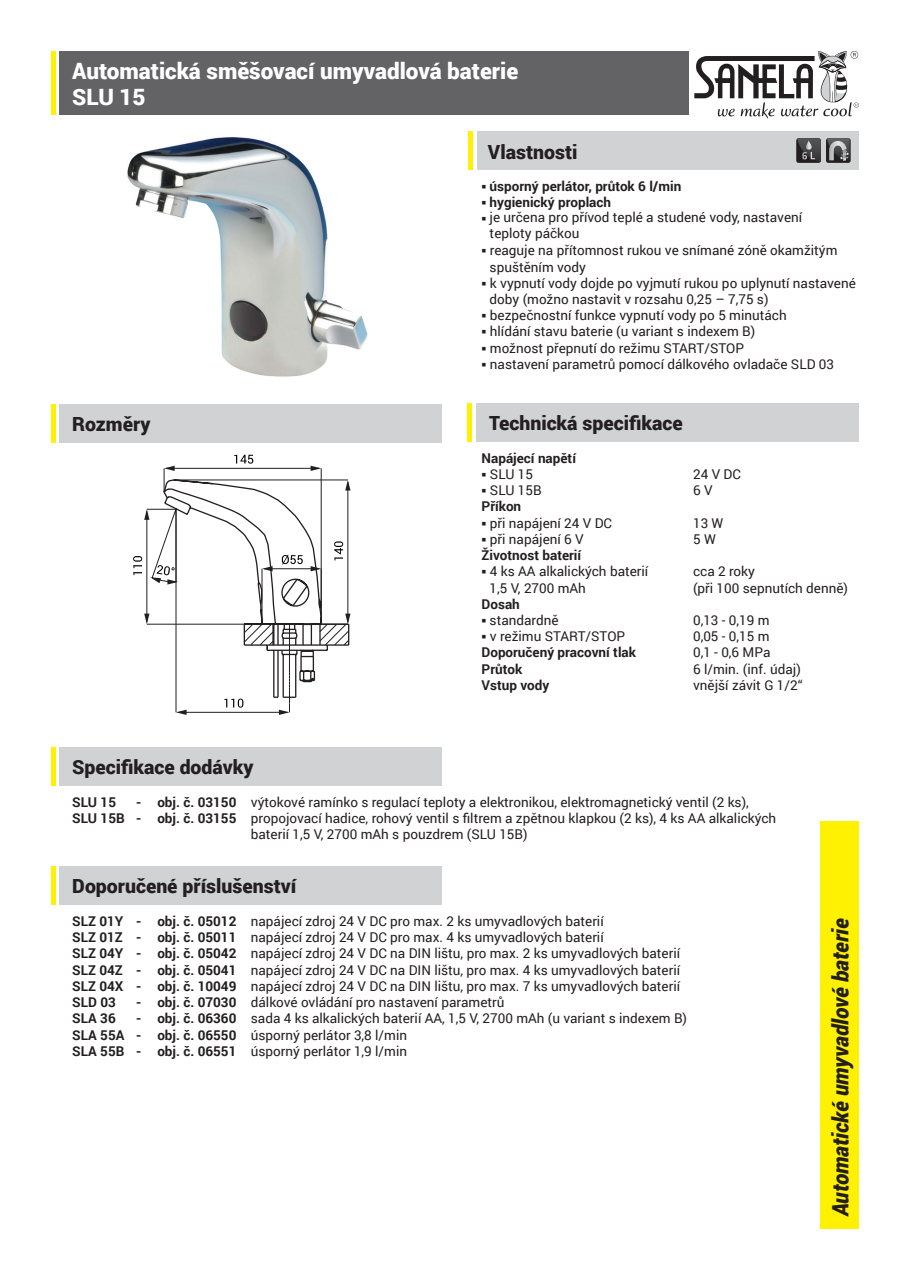
<style>
.page{position:relative;width:910px;height:1280px;background:#fff}
.page>*{position:absolute;margin:0;border:0;box-sizing:border-box;transform-origin:0 0}
.t1{font:900 22.5px/26.2px "Roboto";color:#fff}
.t2{font:italic 900 22.5px "Roboto";letter-spacing:-.01em;color:#231f20;scale:.95 1}
.t3{font:900 19.5px "Roboto";color:#231f20}
.t4{font:13.5px/16.2px "Roboto";color:#231f20}
.t5{font:700 13.5px "Roboto";color:#231f20}
.s1{font-weight:700}
</style>
<div class="page">
<img style="left:127px;top:137px;width:241px;height:240px">
<div style="left:60px;top:51px;width:629px;height:64px;background:#636366"></div>
<div style="left:60px;top:404px;width:382px;height:38px;background:#d1d2d4"></div>
<div style="left:821px;top:821px;width:38px;height:408px;background:#fff101"></div>
<svg style="left:694px;top:51px;width:165px;height:68px"></svg>
<hr style="left:51px;top:51px;width:4px;height:64px;background:#fff101">
<hr style="left:51px;top:404px;width:4px;height:38px;background:#fff101">
<div style="left:476px;top:403px;width:383px;height:38px;background:#d1d2d4"></div>
<hr style="left:468px;top:403px;width:4px;height:38px;background:#fff101">
<div style="left:60px;top:866px;width:382px;height:39px;background:#d1d2d4"></div>
<hr style="left:51px;top:866px;width:4px;height:39px;background:#fff101">
<div style="left:60px;top:747px;width:382px;height:39px;background:#d1d2d4"></div>
<hr style="left:51px;top:747px;width:4px;height:39px;background:#fff101">
<svg style="left:133px;top:455px;width:217px;height:260px"></svg>
<div style="left:477px;top:132px;width:382px;height:38px;background:#d1d2d4"></div>
<hr style="left:469px;top:132px;width:4px;height:38px;background:#fff101">
<svg style="left:796px;top:138px;width:25px;height:25px"></svg>
<svg style="left:797px;top:138px;width:24px;height:24px"></svg>
<svg style="left:826px;top:138px;width:25px;height:25px"></svg>
<svg style="left:827px;top:138px;width:23px;height:25px"></svg>
<h1 class="t1" style="left:72px;top:57px;width:448px">Automatická směšovací umyvadlová baterie<br>SLU 15</h1>
<h2 class="t3" style="left:488px;top:138px;width:91px">Vlastnosti</h2>
<h2 class="t3" style="left:72px;top:410px;width:80px">Rozměry</h2>
<p class="t5" style="left:482px;top:176px;width:201px">○ úsporný perlátor, průtok 6 l/min</p>
<p class="t5" style="left:482px;top:192px;width:131px">○ hygienický proplach</p>
<p class="t4" style="left:490px;top:209px;width:314px;text-indent:-8px">○ je určena pro přívod teplé a studené vody, nastavení teploty páčkou</p>
<p class="t4" style="left:490px;top:242px;width:349px;text-indent:-8px">○ reaguje na přítomnost rukou ve snímané zóně okamžitým spuštěním vody</p>
<p class="t4" style="left:490px;top:274px;width:368px;text-indent:-8px">○ k vypnutí vody dojde po vyjmutí rukou po uplynutí nastavené doby (možno nastavit v rozsahu 0,25 – 7,75 s)</p>
<p class="t4" style="left:482px;top:307px;width:307px">○ bezpečnostní funkce vypnutí vody po 5 minutách</p>
<p class="t4" style="left:482px;top:323px;width:275px">○ hlídání stavu baterie (u variant s indexem B)</p>
<p class="t4" style="left:482px;top:339px;width:264px">○ možnost přepnutí do režimu START/STOP</p>
<p class="t4" style="left:482px;top:355px;width:354px">○ nastavení parametrů pomocí dálkového ovladače SLD 03</p>
<h2 class="t3" style="left:489px;top:409px;width:195px">Technická specifikace</h2>
<p class="t5" style="left:482px;top:449px;width:96px">Napájecí napětí</p>
<p class="t4" style="left:482px;top:466px;width:53px">○ SLU 15</p>
<p class="t4" style="left:693px;top:466px;width:49px">24 V DC</p>
<p class="t4" style="left:482px;top:482px;width:62px">○ SLU 15B</p>
<p class="t4" style="left:693px;top:482px;width:21px">6 V</p>
<p class="t5" style="left:482px;top:497px;width:41px">Příkon</p>
<p class="t4" style="left:482px;top:514px;width:132px">○ při napájení 24 V DC</p>
<p class="t4" style="left:693px;top:514px;width:32px">13 W</p>
<p class="t4" style="left:482px;top:530px;width:104px">○ při napájení 6 V</p>
<p class="t4" style="left:693px;top:530px;width:24px">5 W</p>
<p class="t5" style="left:482px;top:546px;width:101px">Životnost baterií</p>
<p class="t4" style="left:482px;top:563px;width:168px">○ 4 ks AA alkalických baterií</p>
<p class="t4" style="left:693px;top:563px;width:63px">cca 2 roky</p>
<p class="t4" style="left:490px;top:579px;width:98px">1,5 V, 2700 mAh</p>
<p class="t4" style="left:693px;top:579px;width:156px">(při 100 sepnutích denně)</p>
<p class="t5" style="left:482px;top:594px;width:40px">Dosah</p>
<p class="t4" style="left:482px;top:611px;width:78px">○ standardně</p>
<p class="t4" style="left:693px;top:611px;width:78px">0,13 - 0,19 m</p>
<p class="t4" style="left:482px;top:628px;width:145px">○ v režimu START/STOP</p>
<p class="t4" style="left:693px;top:628px;width:78px">0,05 - 0,15 m</p>
<p class="t5" style="left:482px;top:643px;width:156px">Doporučený pracovní tlak</p>
<p class="t4" style="left:693px;top:644px;width:79px">0,1 - 0,6 MPa</p>
<p class="t5" style="left:482px;top:659px;width:42px">Průtok</p>
<p class="t4" style="left:693px;top:660px;width:109px">6 l/min. (inf. údaj)</p>
<p class="t5" style="left:482px;top:675px;width:69px">Vstup vody</p>
<p class="t4" style="left:693px;top:676px;width:111px">vnější závit G 1/2“</p>
<h2 class="t3" style="left:72px;top:753px;width:183px">Specifikace dodávky</h2>
<p class="t5" style="left:72px;top:793px;width:45px">SLU 15</p>
<p class="t4" style="left:136px;top:794px;width:614px"><span class="s1">- obj. č. 03150</span> výtokové ramínko s regulací teploty a elektronikou, elektromagnetický ventil (2 ks),</p>
<p class="t4" style="left:72px;top:810px;width:705px"><span class="s1">SLU 15B - obj. č. 03155</span> propojovací hadice, rohový ventil s filtrem a zpětnou klapkou (2 ks), 4 ks AA alkalických</p>
<p class="t4" style="left:251px;top:826px;width:278px">baterií 1,5 V, 2700 mAh s pouzdrem (SLU 15B)</p>
<h2 class="t3" style="left:72px;top:872px;width:226px">Doporučené příslušenství</h2>
<p class="t4" style="left:72px;top:913px;width:609px"><span class="s1">SLZ 01Y - obj. č. 05012</span> napájecí zdroj 24 V DC pro max. 2 ks umyvadlových baterií<br><span class="s1">SLZ 01Z - obj. č. 05011</span> napájecí zdroj 24 V DC pro max. 4 ks umyvadlových baterií<br><span class="s1">SLZ 04Y - obj. č. 05042</span> napájecí zdroj 24 V DC na DIN lištu, pro max. 2 ks umyvadlových baterií <span class="s1">SLZ 04Z - obj. č. 05041</span> napájecí zdroj 24 V DC na DIN lištu, pro max. 4 ks umyvadlových baterií <span class="s1">SLZ 04X - obj. č. 10049</span> napájecí zdroj 24 V DC na DIN lištu, pro max. 7 ks umyvadlových baterií <span class="s1">SLD 03</span></p>
<p class="t4" style="left:136px;top:994px;width:370px"><span class="s1">- obj. č. 07030</span> dálkové ovládání pro nastavení parametrů</p>
<p class="t4" style="left:72px;top:1010px;width:616px;text-indent:64px"><span class="s1">- obj. č. 06360</span> sada 4 ks alkalických baterií AA, 1,5 V, 2700 mAh (u variant s indexem B)<br><span class="s1">SLA 55A - obj. č. 06550</span> úsporný perlátor 3,8 l/min<br><span class="s1">SLA 55B - obj. č. 06551</span> úsporný perlátor 1,9 l/min</p>
<p class="t5" style="left:72px;top:1009px;width:45px">SLA 36</p>
<h1 class="t2" style="left:825px;top:1216px;width:315px;rotate:-90deg">Automatické umyvadlové baterie</h1>
</div>
